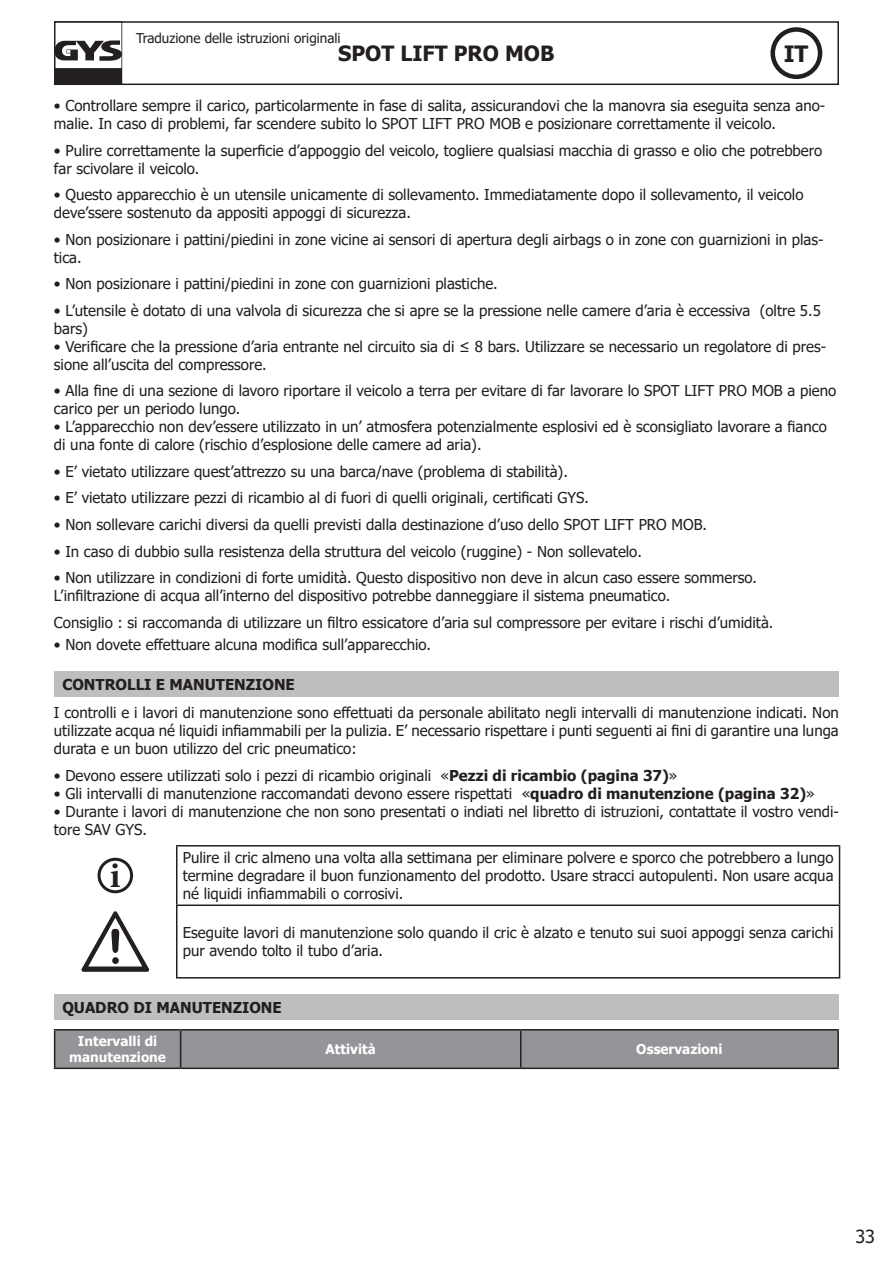
<style>
.page{position:relative;width:893px;height:1263px;background:#fff}
.page>*{position:absolute;margin:0;border:0;box-sizing:border-box;transform-origin:0 0}
.t1{font:700 36px "Minion Pro";color:#231f20}
.t2{font:700 22.5px "Tahoma";color:#231f20}
.t3{font:700 21px "Tahoma";color:#231f20}
.t4{font:18px "Tahoma";color:#231f20}
.t5{font:15px/18px "Tahoma";color:#231f20}
.t6{font:700 15px "Tahoma";color:#231f20}
.t7{font:700 13.5px/16.2px "Tahoma";color:#fff;text-align:center}
.t8{font:13.5px "Tahoma";color:#231f20}
.s1{font-weight:700}
</style>
<div class="page">
<div style="left:54px;top:21px;width:785px;height:64px;border:2px solid #231f20"></div>
<svg style="left:54px;top:21px;width:68px;height:64px"></svg>
<div style="left:770px;top:27px;width:52px;height:52px;border:4px solid #231f20;border-radius:50%"></div>
<div style="left:54px;top:671px;width:784px;height:26px;background:#bebebe"></div>
<hr style="left:176px;top:845px;width:664px;height:1px;background:#231f20">
<hr style="left:176px;top:846px;width:1px;height:58px;background:#231f20">
<hr style="left:839px;top:846px;width:1px;height:58px;background:#231f20">
<hr style="left:176px;top:904px;width:664px;height:2px;background:#231f20">
<hr style="left:176px;top:906px;width:1px;height:71px;background:#231f20">
<hr style="left:839px;top:906px;width:1px;height:71px;background:#231f20">
<hr style="left:176px;top:977px;width:664px;height:1px;background:#231f20">
<div style="left:98px;top:858px;width:35px;height:35px;border:3px solid #231f20;border-radius:50%"></div>
<svg style="left:81px;top:911px;width:68px;height:61px"></svg>
<div style="left:54px;top:994px;width:784px;height:26px;background:#bebebe"></div>
<div style="left:55px;top:1030px;width:782px;height:37px;background:#939598"></div>
<hr style="left:54px;top:1029px;width:127px;height:1px;background:#231f20">
<hr style="left:54px;top:1030px;width:1px;height:37px;background:#231f20">
<hr style="left:181px;top:1029px;width:340px;height:1px;background:#231f20">
<hr style="left:180px;top:1030px;width:1px;height:37px;background:#231f20">
<hr style="left:521px;top:1029px;width:318px;height:1px;background:#231f20">
<hr style="left:520px;top:1030px;width:2px;height:37px;background:#231f20">
<hr style="left:837px;top:1030px;width:2px;height:37px;background:#231f20">
<hr style="left:181px;top:1067px;width:340px;height:2px;background:#231f20">
<hr style="left:521px;top:1067px;width:318px;height:2px;background:#231f20">
<hr style="left:54px;top:1067px;width:127px;height:2px;background:#231f20">
<p class="t8" style="left:136px;top:29px;width:206px">Traduzione delle istruzioni originali</p>
<h3 class="t3" style="left:338px;top:39px;width:218px">SPOT LIFT PRO MOB</h3>
<h2 class="t2" style="left:784px;top:38px;width:26px">IT</h2>
<p class="t5" style="left:54px;top:98px;width:773px">• Controllare sempre il carico, particolarmente in fase di salita, assicurandovi che la manovra sia eseguita senza ano&shy;malie. In caso di problemi, far scendere subito lo SPOT LIFT PRO MOB e posizionare correttamente il veicolo.</p>
<p class="t5" style="left:54px;top:142px;width:770px">• Pulire correttamente la superficie d’appoggio del veicolo, togliere qualsiasi macchia di grasso e olio che potrebbero far scivolare il veicolo.</p>
<p class="t5" style="left:54px;top:187px;width:751px">• Questo apparecchio è un utensile unicamente di sollevamento. Immediatamente dopo il sollevamento, il veicolo deve’ssere sostenuto da appositi appoggi di sicurezza.</p>
<p class="t5" style="left:54px;top:231px;width:771px">• Non posizionare i pattini/piedini in zone vicine ai sensori di apertura degli airbags o in zone con guarnizioni in plas&shy;tica.</p>
<p class="t5" style="left:54px;top:276px;width:445px">• Non posizionare i pattini/piedini in zone con guarnizioni plastiche.</p>
<p class="t5" style="left:54px;top:302px;width:768px">• L’utensile è dotato di una valvola di sicurezza che si apre se la pressione nelle camere d’aria è eccessiva (oltre 5.5 bars)</p>
<p class="t5" style="left:54px;top:338px;width:774px">• Verificare che la pressione d’aria entrante nel circuito sia di ≤ 8 bars. Utilizzare se necessario un regolatore di pres&shy;sione all’uscita del compressore.</p>
<p class="t5" style="left:54px;top:383px;width:784px">• Alla fine di una sezione di lavoro riportare il veicolo a terra per evitare di far lavorare lo SPOT LIFT PRO MOB a pieno carico per un periodo lungo.</p>
<p class="t5" style="left:54px;top:419px;width:774px">• L’apparecchio non dev’essere utilizzato in un’ atmosfera potenzialmente esplosivi ed è sconsigliato lavorare a fianco di una fonte di calore (rischio d’esplosione delle camere ad aria).</p>
<p class="t5" style="left:54px;top:463px;width:515px">• E’ vietato utilizzare quest’attrezzo su una barca/nave (problema di stabilità).</p>
<p class="t5" style="left:54px;top:490px;width:537px">• E’ vietato utilizzare pezzi di ricambio al di fuori di quelli originali, certificati GYS.</p>
<p class="t5" style="left:54px;top:516px;width:655px">• Non sollevare carichi diversi da quelli previsti dalla destinazione d’uso dello SPOT LIFT PRO MOB.</p>
<p class="t5" style="left:54px;top:543px;width:589px">• In caso di dubbio sulla resistenza della struttura del veicolo (ruggine) - Non sollevatelo.</p>
<p class="t5" style="left:54px;top:569px;width:705px">• Non utilizzare in condizioni di forte umidità. Questo dispositivo non deve in alcun caso essere sommerso.</p>
<p class="t5" style="left:54px;top:587px;width:618px">L’infiltrazione di acqua all’interno del dispositivo potrebbe danneggiare il sistema pneumatico.</p>
<p class="t5" style="left:54px;top:614px;width:721px">Consiglio : si raccomanda di utilizzare un filtro essicatore d’aria sul compressore per evitare i rischi d’umidità.</p>
<p class="t5" style="left:54px;top:636px;width:379px">• Non dovete effettuare alcuna modifica sull’apparecchio.</p>
<p class="t6" style="left:62px;top:674px;width:234px">CONTROLLI E MANUTENZIONE</p>
<p class="t5" style="left:54px;top:705px;width:786px;text-align:justify">I controlli e i lavori di manutenzione sono effettuati da personale abilitato negli intervalli di manutenzione indicati. Non utilizzate acqua né liquidi infiammabili per la pulizia. E’ necessario rispettare i punti seguenti ai fini di garantire una lunga durata e un buon utilizzo del cric pneumatico:</p>
<p class="t5" style="left:54px;top:767px;width:625px">• Devono essere utilizzati solo i pezzi di ricambio originali «<span class="s1">Pezzi di ricambio (pagina 37)</span>»</p>
<p class="t5" style="left:54px;top:785px;width:762px">• Gli intervalli di manutenzione raccomandati devono essere rispettati «<span class="s1">quadro di manutenzione (pagina 32)</span>»</p>
<p class="t5" style="left:54px;top:803px;width:786px">• Durante i lavori di manutenzione che non sono presentati o indiati nel libretto di istruzioni, contattate il vostro vendi&shy;tore SAV GYS.</p>
<p class="t1" style="left:110px;top:850px;width:12px">i</p>
<p class="t5" style="left:183px;top:850px;width:652px;text-align:justify">Pulire il cric almeno una volta alla settimana per eliminare polvere e sporco che potrebbero a lungo termine degradare il buon funzionamento del prodotto. Usare stracci autopulenti. Non usare acqua né liquidi infiammabili o corrosivi.</p>
<p class="t5" style="left:183px;top:925px;width:652px">Eseguite lavori di manutenzione solo quando il cric è alzato e tenuto sui suoi appoggi senza carichi pur avendo tolto il tubo d’aria.</p>
<p class="t6" style="left:62px;top:997px;width:221px">QUADRO DI MANUTENZIONE</p>
<p class="t7" style="left:69px;top:1034px;width:98px">Intervalli di manutenzione</p>
<p class="t7" style="left:326px;top:1042px;width:52px">Attività</p>
<p class="t7" style="left:636px;top:1042px;width:88px">Osservazioni</p>
<p class="t4" style="left:855px;top:1224px;width:21px">33</p>
</div>
